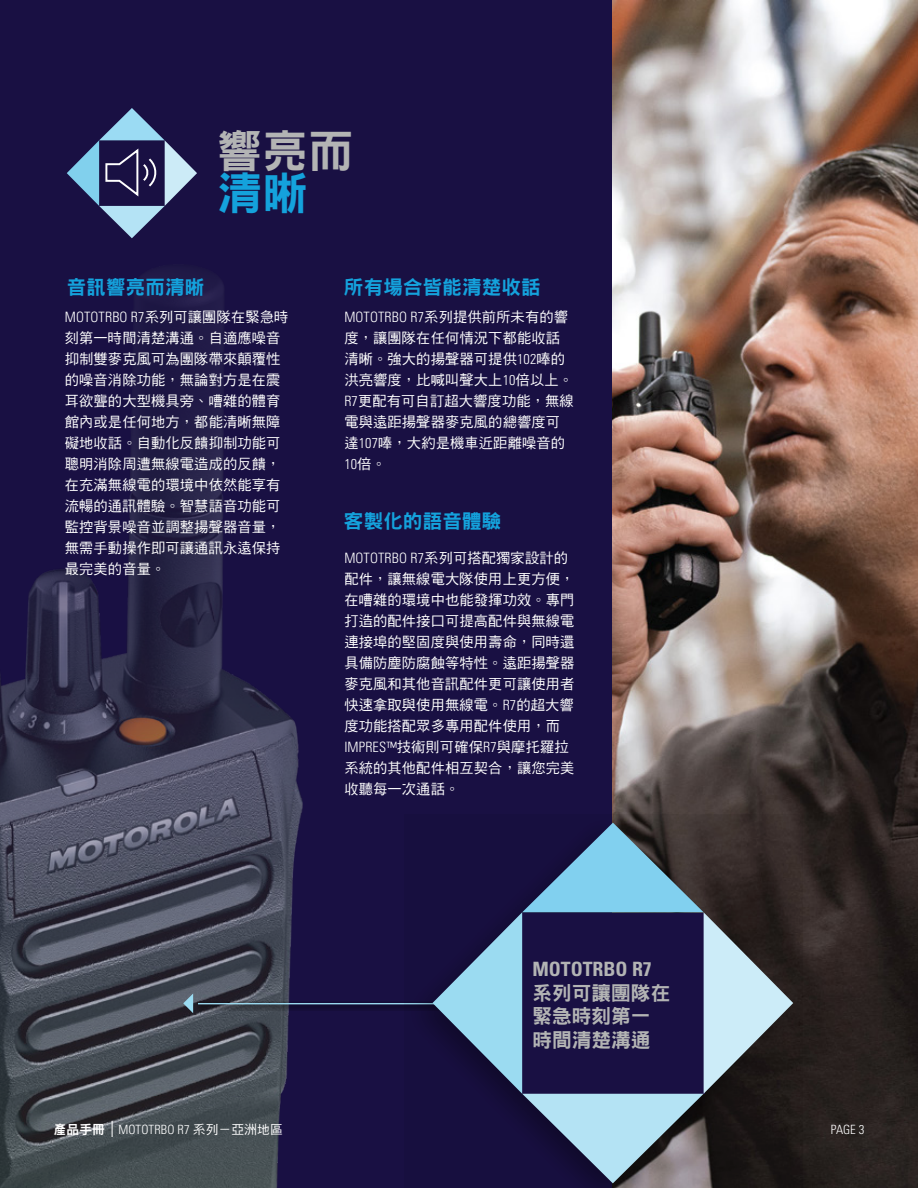
<style>
.page{position:relative;width:918px;height:1188px;background:#fff}
.page>*{position:absolute;margin:0;border:0;box-sizing:border-box;transform-origin:0 0}
.t1{font:45px "DF Hei Std W9";color:#b3b4b4}
.t2{font:45px "DF Hei Std W9";color:#14a2dc}
.t3{font:19.65px/23.7px "DF Hei Std W9";color:#b3b4b4}
.t4{font:700 condensed 19.65px "Univers";color:#b3b4b4}
.t5{font:19.5px "DF Hei Std W9";letter-spacing:.01em;color:#14a2dc}
.t6{font:14.25px/21px "DF Hei Std W5";letter-spacing:.01em;color:#fff}
.t7{font:300 condensed 14.25px "Univers";letter-spacing:.01em;color:#fff}
.t8{font:300 condensed 12.75px "Univers";letter-spacing:.01em;color:#fff}
.s1{font-family:"DF Hei Std W5";font-weight:400;font-stretch:normal}
.s2{font-family:"Univers";font-weight:300;font-stretch:condensed}
.s3{font-family:"DF Hei Std W9";font-weight:400;font-stretch:normal}
</style>
<div class="page">
<div style="left:0;top:0;width:625px;height:1188px;background:#191043"></div>
<img style="left:612px;top:0;width:306px;height:1188px">
<svg style="left:67px;top:108px;width:130px;height:130px"></svg>
<img style="left:0;top:274px;width:303px;height:914px">
<svg style="left:197px;top:1002px;width:208px;height:9px"></svg>
<hr style="left:198px;top:1003px;width:348px;height:1px;background:#9bdbf1">
<svg style="left:183px;top:993px;width:10px;height:20px"></svg>
<svg style="left:405px;top:814px;width:398px;height:374px"></svg>
<svg style="left:433px;top:823px;width:360px;height:360px"></svg>
<svg style="left:112px;top:1121px;width:1px;height:16px"></svg>
<h1 class="t1" style="left:217px;top:126px;width:138px">響亮而</h1>
<h1 class="t2" style="left:217px;top:168px;width:92px">清晰</h1>
<h3 class="t5" style="left:67px;top:276px;width:139px">音訊響亮而清晰</h3>
<h3 class="t5" style="left:344px;top:276px;width:198px">所有場合皆能清楚收話</h3>
<p class="t7" style="left:65px;top:308px;width:225px">MOTOTRBO R7<span class="s1">系列可讓團隊在緊急時</span></p>
<p class="t6" style="left:65px;top:327px;width:217px;text-align:justify">刻第一時間清楚溝通。自適應噪音抑制雙麥克風可為團隊帶來顛覆性的噪音消除功能，無論對方是在震耳欲聾的大型機具旁、嘈雜的體育館內或是任何地方，都能清晰無障礙地收話。自動化反饋抑制功能可聰明消除周遭無線電造成的反饋，在充滿無線電的環境中依然能享有流暢的通訊體驗。智慧語音功能可監控背景噪音並調整揚聲器音量，無需手動操作即可讓通訊永遠保持最完美的音量。</p>
<p class="t7" style="left:344px;top:308px;width:225px">MOTOTRBO R7<span class="s1">系列提供前所未有的響</span></p>
<p class="t6" style="left:344px;top:327px;width:231px">度，讓團隊在任何情況下都能收話清晰。強大的揚聲器可提供<span class="s2">102</span>唪的洪亮響度，比喊叫聲大上<span class="s2">10</span>倍以上。<br><span class="s2">R7</span>更配有可自訂超大響度功能，無線電與遠距揚聲器麥克風的總響度可達<span class="s2">107</span>唪，大約是機車近距離噪音的</p>
<p class="t7" style="left:344px;top:455px;width:43px">10<span class="s1">倍。</span></p>
<h3 class="t5" style="left:344px;top:511px;width:159px">客製化的語音體驗</h3>
<p class="t7" style="left:344px;top:549px;width:225px">MOTOTRBO R7<span class="s1">系列可搭配獨家設計的</span></p>
<p class="t6" style="left:344px;top:568px;width:232px">配件，讓無線電大隊使用上更方便，在嘈雜的環境中也能發揮功效。專門打造的配件接口可提高配件與無線電連接埠的堅固度與使用壽命，同時還具備防塵防腐蝕等特性。遠距揚聲器麥克風和其他音訊配件更可讓使用者快速拿取與使用無線電。<span class="s2">R7</span>的超大響度功能搭配眾多專用配件使用，而<br><span class="s2">IMPRES™</span>技術則可確保<span class="s2">R7</span>與摩托羅拉系統的其他配件相互契合，讓您完美收聽每一次通話。</p>
<h2 class="t4" style="left:532px;top:957px;width:121px">MOTOTRBO R7</h2>
<h2 class="t3" style="left:532px;top:980px;width:140px">系列可讓團隊在緊急時刻第一時間清楚溝通</h2>
<p class="t8" style="left:54px;top:1122px;width:231px"><span class="s3">產品手冊</span> MOTOTRBO R7 <span class="s1">系列－亞洲地區</span></p>
<p class="t8" style="left:831px;top:1122px;width:35px">PAGE 3</p>
</div>
